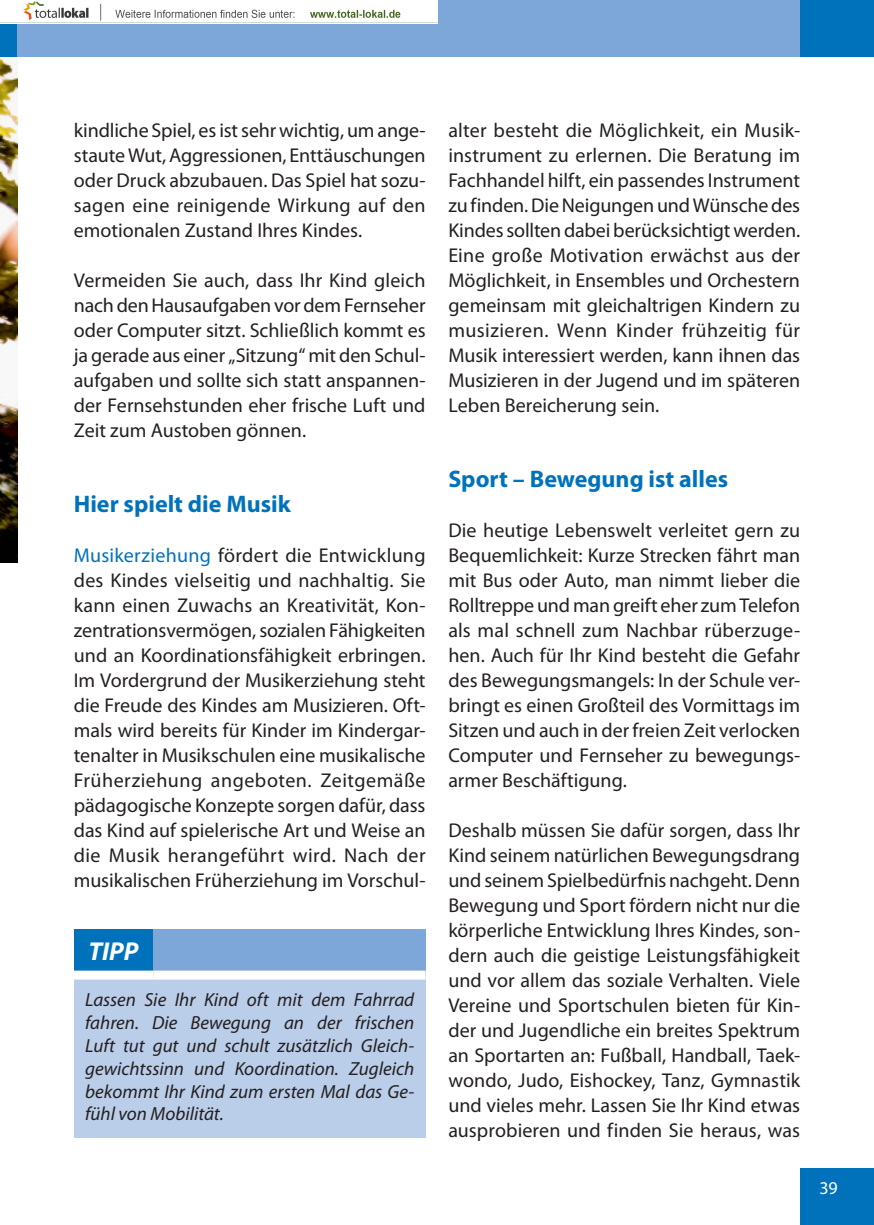
<style>
.page{position:relative;width:874px;height:1225px;background:#fff}
.page>*{position:absolute;margin:0;border:0;box-sizing:border-box;transform-origin:0 0}
.t1{font:italic 700 26px "Myriad Pro";color:#fff}
.t2{font:700 24px "Myriad Pro";color:#0072bc}
.t3{font:20px/25px "Myriad Pro";color:#231f20;text-align:justify}
.t4{font:italic 19px/22.8px "Myriad Pro";color:#231f20;text-align:justify}
.t5{font:18px "Myriad Pro";color:#fff}
.s1{color:#0072bc}
</style>
<div class="page">
<img style="left:0;top:57px;width:17px;height:505px">
<div style="left:0;top:0;width:17px;height:57px;background:#0072bc"></div>
<div style="left:17px;top:0;width:856px;height:57px;background:#7ca7d8"></div>
<div style="left:799px;top:1168px;width:74px;height:57px;background:#0072bc"></div>
<div style="left:799px;top:0;width:74px;height:57px;background:#0072bc"></div>
<div style="left:74px;top:929px;width:79px;height:46px;background:#0072bc"></div>
<div style="left:153px;top:929px;width:272px;height:46px;background:#7ca7d8"></div>
<div style="left:74px;top:975px;width:351px;height:162px;background:#bacde9"></div>
<div style="left:74px;top:970px;width:79px;height:9px;background:#fff"></div>
<div style="left:153px;top:970px;width:272px;height:9px;background:#fff"></div>
<img style="left:0;top:0;width:437px;height:23px">
<p class="t3" style="left:74px;top:117px;width:353px">kindliche Spiel, es ist sehr wichtig, um ange&shy;staute Wut, Aggressionen, Enttäuschungen oder Druck abzubauen. Das Spiel hat sozu&shy;sagen eine reinigende Wirkung auf den emotionalen Zustand Ihres Kindes.</p>
<p class="t3" style="left:74px;top:267px;width:353px">Vermeiden Sie auch, dass Ihr Kind gleich nach den Hausaufgaben vor dem Fernseher oder Computer sitzt. Schließlich kommt es ja gerade aus einer „Sitzung“ mit den Schul&shy;aufgaben und sollte sich statt anspannen&shy;der Fernsehstunden eher frische Luft und Zeit zum Austoben gönnen.</p>
<p class="t2" style="left:74px;top:488px;width:218px">Hier spielt die Musik</p>
<p class="t3" style="left:74px;top:542px;width:353px"><span class="s1">Musikerziehung</span> fördert die Entwicklung des Kindes vielseitig und nachhaltig. Sie kann einen Zuwachs an Kreativität, Kon&shy;zentrationsvermögen, sozialen Fähigkeiten und an Koordinationsfähigkeit erbringen.<br>Im Vordergrund der Musikerziehung steht die Freude des Kindes am Musizieren. Oft&shy;mals wird bereits für Kinder im Kindergar&shy;tenalter in Musikschulen eine musikalische Früherziehung angeboten. Zeitgemäße pädagogische Konzepte sorgen dafür, dass das Kind auf spielerische Art und Weise an die Musik herangeführt wird. Nach der musikalischen Früherziehung im Vorschul-</p>
<h1 class="t1" style="left:88px;top:934px;width:51px">TIPP</h1>
<p class="t4" style="left:85px;top:988px;width:330px">Lassen Sie Ihr Kind oft mit dem Fahrrad fahren. Die Bewegung an der frischen Luft tut gut und schult zusätzlich Gleich&shy;gewichtssinn und Koordination. Zugleich bekommt Ihr Kind zum ersten Mal das Ge&shy;fühl von Mobilität.</p>
<p class="t3" style="left:448px;top:117px;width:353px">alter besteht die Möglichkeit, ein Musik&shy;instrument zu erlernen. Die Beratung im Fachhandel hilft, ein passendes Instrument zu finden. Die Neigungen und Wünsche des Kindes sollten dabei berücksichtigt werden.<br>Eine große Motivation erwächst aus der Möglichkeit, in Ensembles und Orchestern gemeinsam mit gleichaltrigen Kindern zu musizieren. Wenn Kinder frühzeitig für Musik interessiert werden, kann ihnen das Musizieren in der Jugend und im späteren Leben Bereicherung sein.</p>
<p class="t2" style="left:448px;top:463px;width:281px">Sport – Bewegung ist alles</p>
<p class="t3" style="left:448px;top:517px;width:353px">Die heutige Lebenswelt verleitet gern zu Bequemlichkeit: Kurze Strecken fährt man mit Bus oder Auto, man nimmt lieber die Rolltreppe und man greift eher zum Telefon als mal schnell zum Nachbar rüberzuge&shy;hen. Auch für Ihr Kind besteht die Gefahr des Bewegungsmangels: In der Schule ver&shy;bringt es einen Großteil des Vormittags im Sitzen und auch in der freien Zeit verlocken Computer und Fernseher zu bewegungs&shy;armer Beschäftigung.</p>
<p class="t3" style="left:448px;top:817px;width:353px">Deshalb müssen Sie dafür sorgen, dass Ihr Kind seinem natürlichen Bewegungsdrang und seinem Spielbedürfnis nachgeht. Denn Bewegung und Sport fördern nicht nur die körperliche Entwicklung Ihres Kindes, son&shy;dern auch die geistige Leistungsfähigkeit und vor allem das soziale Verhalten. Viele Vereine und Sportschulen bieten für Kin&shy;der und Jugendliche ein breites Spektrum an Sportarten an: Fußball, Handball, Taek&shy;wondo, Judo, Eishockey, Tanz, Gymnastik und vieles mehr. Lassen Sie Ihr Kind etwas ausprobieren und finden Sie heraus, was</p>
<p class="t5" style="left:818px;top:1177px;width:20px">39</p>
</div>
